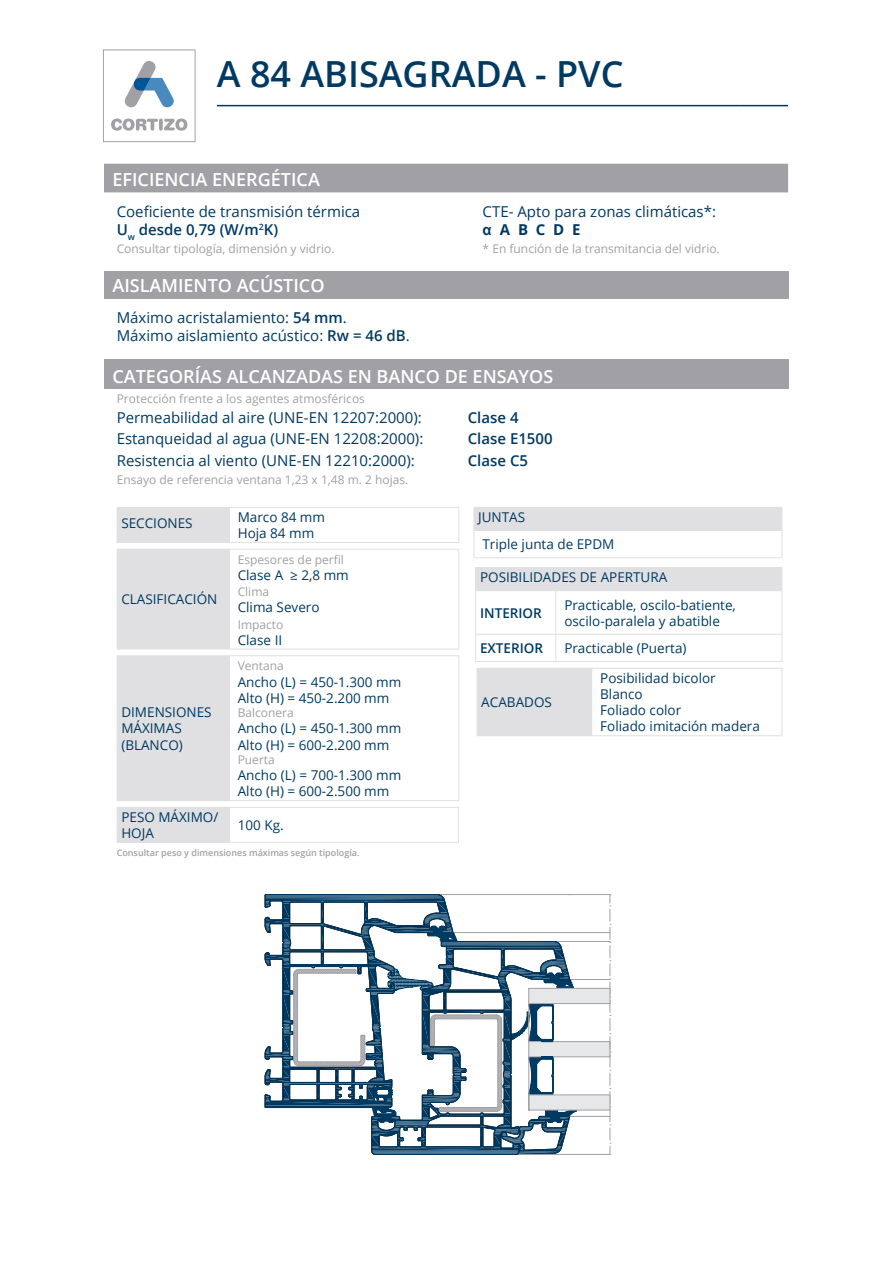
<style>
.page{position:relative;width:893px;height:1263px;background:#fff}
.page>*{position:absolute;margin:0;border:0;box-sizing:border-box;transform-origin:0 0}
.t1{font:600 36px "Open Sans";color:#003a62}
.titulos_apartdos{font:600 18px "Open Sans";color:#fff}
.Datos{font:15px "Open Sans";color:#003a62}
.Datos_bold{font:15px "Open Sans";color:#003a62}
.Datos-2{font:600 15px "Open Sans";color:#003a62}
.Datos_bold-2{font:600 15px "Open Sans";color:#003a62}
.Datos_bold-3{font:700 15px "Open Sans";color:#003a62}
.Datos-3{font:13.5px/16.2px "Open Sans";color:#003a62}
.titulos_apartdos-2{font:13.5px/16.2px "Open Sans";color:#003a62}
.Datos-4{font:600 13.5px "Open Sans";color:#003a62}
.Datos-5{font:12px "Open Sans";color:#a1a1a5}
.Datos_bold-4{font:12px "Open Sans";color:#a1a1a5}
.t2{font:600 9px "Open Sans";color:#a1a1a5}
.s1{font-family:"Arial"}
.s2{font-weight:600}
</style>
<div class="page">
<svg style="left:103px;top:49px;width:93px;height:93px"></svg>
<div style="left:104px;top:164px;width:684px;height:28px;background:#a1a1a5"></div>
<div style="left:104px;top:271px;width:684px;height:28px;background:#a1a1a5"></div>
<div style="left:104px;top:360px;width:685px;height:29px;background:#a1a1a5"></div>
<div style="left:117px;top:507px;width:112px;height:35px;background:#e0e0e2"></div>
<hr style="left:229px;top:507px;width:230px;height:1px;background:#e0e0e2">
<hr style="left:458px;top:508px;width:1px;height:34px;background:#e0e0e2">
<hr style="left:229px;top:542px;width:230px;height:1px;background:#e0e0e2">
<hr style="left:229px;top:508px;width:1px;height:34px;background:#e0e0e2">
<hr style="left:117px;top:542px;width:112px;height:1px;background:#e0e0e2">
<div style="left:117px;top:549px;width:112px;height:100px;background:#e0e0e2"></div>
<hr style="left:229px;top:549px;width:230px;height:1px;background:#e0e0e2">
<hr style="left:229px;top:549px;width:1px;height:100px;background:#e0e0e2">
<hr style="left:458px;top:549px;width:1px;height:100px;background:#e0e0e2">
<hr style="left:117px;top:649px;width:112px;height:1px;background:#e0e0e2">
<hr style="left:229px;top:649px;width:230px;height:1px;background:#e0e0e2">
<div style="left:117px;top:656px;width:112px;height:145px;background:#e0e0e2"></div>
<hr style="left:117px;top:655px;width:112px;height:1px;background:#e0e0e2">
<hr style="left:229px;top:655px;width:230px;height:1px;background:#e0e0e2">
<hr style="left:229px;top:656px;width:1px;height:144px;background:#e0e0e2">
<hr style="left:458px;top:656px;width:1px;height:144px;background:#e0e0e2">
<hr style="left:229px;top:800px;width:230px;height:1px;background:#e0e0e2">
<div style="left:117px;top:807px;width:112px;height:35px;background:#e0e0e2"></div>
<hr style="left:229px;top:807px;width:230px;height:1px;background:#e0e0e2">
<hr style="left:229px;top:808px;width:1px;height:34px;background:#e0e0e2">
<hr style="left:458px;top:808px;width:1px;height:34px;background:#e0e0e2">
<hr style="left:117px;top:842px;width:112px;height:1px;background:#e0e0e2">
<hr style="left:229px;top:842px;width:230px;height:1px;background:#e0e0e2">
<div style="left:474px;top:507px;width:308px;height:23px;background:#e0e0e2"></div>
<hr style="left:474px;top:530px;width:308px;height:1px;background:#e0e0e2">
<svg style="left:474px;top:531px;width:1px;height:26px"></svg>
<svg style="left:782px;top:508px;width:1px;height:49px"></svg>
<hr style="left:474px;top:557px;width:308px;height:1px;background:#e0e0e2">
<div style="left:476px;top:568px;width:306px;height:23px;background:#e0e0e2"></div>
<hr style="left:475px;top:567px;width:81px;height:1px;background:#e0e0e2">
<svg style="left:475px;top:568px;width:1px;height:22px"></svg>
<hr style="left:556px;top:567px;width:226px;height:1px;background:#e0e0e2">
<svg style="left:782px;top:568px;width:1px;height:22px"></svg>
<hr style="left:475px;top:590px;width:81px;height:1px;background:#e0e0e2">
<hr style="left:475px;top:591px;width:1px;height:43px;background:#e0e0e2">
<hr style="left:555px;top:591px;width:1px;height:43px;background:#e0e0e2">
<hr style="left:782px;top:591px;width:1px;height:43px;background:#e0e0e2">
<hr style="left:475px;top:634px;width:81px;height:1px;background:#e0e0e2">
<svg style="left:475px;top:635px;width:1px;height:26px"></svg>
<hr style="left:556px;top:634px;width:226px;height:1px;background:#e0e0e2">
<svg style="left:555px;top:635px;width:1px;height:26px"></svg>
<svg style="left:782px;top:635px;width:1px;height:26px"></svg>
<hr style="left:475px;top:661px;width:81px;height:1px;background:#e0e0e2">
<hr style="left:556px;top:661px;width:226px;height:1px;background:#e0e0e2">
<div style="left:477px;top:668px;width:115px;height:68px;background:#e0e0e2"></div>
<hr style="left:592px;top:668px;width:190px;height:1px;background:#e0e0e2">
<hr style="left:782px;top:669px;width:1px;height:66px;background:#e0e0e2">
<hr style="left:592px;top:735px;width:190px;height:1px;background:#e0e0e2">
<hr style="left:217px;top:105px;width:523px;height:1px;background:#003a62">
<hr style="left:740px;top:105px;width:48px;height:1px;background:#003a62">
<svg style="left:265px;top:894px;width:346px;height:261px"></svg>
<p class="t1" style="left:217px;top:50px;width:408px">A 84 ABISAGRADA - PVC</p>
<p class="titulos_apartdos" style="left:112px;top:167px;width:209px">EFICIENCIA ENERGÉTICA</p>
<p class="Datos_bold" style="left:117px;top:201px;width:245px">Coeficiente de transmisión térmica</p>
<p class="Datos_bold-2" style="left:117px;top:219px;width:163px">U<sub>w</sub> desde 0,79 (W/m<sup>2</sup>K)</p>
<p class="Datos_bold-4" style="left:117px;top:240px;width:219px">Consultar tipología, dimensión y vidrio.</p>
<p class="Datos_bold" style="left:483px;top:201px;width:235px">CTE- Apto para zonas climáticas*:</p>
<p class="Datos_bold-3" style="left:483px;top:219px;width:99px"><span class="s1">α</span> A B C D E</p>
<p class="Datos-5" style="left:483px;top:240px;width:239px">* En función de la transmitancia del vidrio.</p>
<p class="titulos_apartdos" style="left:112px;top:273px;width:214px">AISLAMIENTO ACÚSTICO</p>
<p class="Datos" style="left:117px;top:307px;width:232px">Máximo acristalamiento: <span class="s2">54 mm</span>.</p>
<p class="Datos" style="left:117px;top:325px;width:294px">Máximo aislamiento acústico: <span class="s2">Rw = 46 dB</span>.</p>
<p class="titulos_apartdos" style="left:112px;top:364px;width:442px">CATEGORÍAS ALCANZADAS EN BANCO DE ENSAYOS</p>
<p class="Datos-5" style="left:117px;top:390px;width:250px">Protección frente a los agentes atmosféricos</p>
<p class="Datos" style="left:117px;top:407px;width:307px">Permeabilidad al aire (UNE-EN 12207:2000):</p>
<p class="Datos-2" style="left:468px;top:407px;width:52px">Clase 4</p>
<p class="Datos" style="left:117px;top:429px;width:308px">Estanqueidad al agua (UNE-EN 12208:2000):</p>
<p class="Datos-2" style="left:468px;top:429px;width:86px">Clase E1500</p>
<p class="Datos" style="left:117px;top:450px;width:300px">Resistencia al viento (UNE-EN 12210:2000):</p>
<p class="Datos-2" style="left:468px;top:450px;width:62px">Clase C5</p>
<p class="Datos-5" style="left:117px;top:471px;width:293px">Ensayo de referencia ventana 1,23 x 1,48 m. 2 hojas.</p>
<p class="titulos_apartdos-2" style="left:121px;top:515px;width:73px">SECCIONES</p>
<p class="Datos-3" style="left:238px;top:509px;width:89px">Marco 84 mm</p>
<p class="Datos-3" style="left:238px;top:525px;width:78px">Hoja 84 mm</p>
<p class="Datos-3" style="left:478px;top:509px;width:49px">JUNTAS</p>
<p class="Datos-3" style="left:482px;top:536px;width:133px">Triple junta de EPDM</p>
<p class="titulos_apartdos-2" style="left:480px;top:569px;width:189px">POSIBILIDADES DE APERTURA</p>
<p class="Datos-4" style="left:480px;top:603px;width:63px">INTERIOR</p>
<p class="Datos-3" style="left:564px;top:596px;width:173px">Practicable, oscilo-batiente, oscilo-paralela y abatible</p>
<p class="Datos-4" style="left:480px;top:639px;width:65px">EXTERIOR</p>
<p class="Datos-3" style="left:564px;top:640px;width:124px">Practicable (Puerta)</p>
<p class="Datos-5" style="left:238px;top:551px;width:108px">Espesores de perfil</p>
<p class="Datos-3" style="left:238px;top:567px;width:113px">Clase A ≥ 2,8 mm</p>
<p class="Datos-5" style="left:238px;top:584px;width:33px">Clima</p>
<p class="Datos-3" style="left:238px;top:599px;width:83px">Clima Severo</p>
<p class="Datos-5" style="left:238px;top:616px;width:47px">Impacto</p>
<p class="Datos-3" style="left:238px;top:631px;width:46px">Clase II</p>
<p class="titulos_apartdos-2" style="left:121px;top:591px;width:98px">CLASIFICACIÓN</p>
<p class="titulos_apartdos-2" style="left:121px;top:704px;width:92px">DIMENSIONES<br>MÁXIMAS (BLANCO)</p>
<p class="Datos-5" style="left:238px;top:658px;width:48px">Ventana</p>
<p class="Datos-3" style="left:238px;top:673px;width:165px">Ancho (L) = 450-1.300 mm</p>
<p class="Datos-3" style="left:238px;top:689px;width:153px">Alto (H) = 450-2.200 mm</p>
<p class="Datos-5" style="left:238px;top:705px;width:58px">Balconera</p>
<p class="Datos-3" style="left:238px;top:720px;width:165px">Ancho (L) = 450-1.300 mm</p>
<p class="Datos-3" style="left:238px;top:736px;width:153px">Alto (H) = 600-2.200 mm</p>
<p class="Datos-5" style="left:238px;top:751px;width:39px">Puerta</p>
<p class="Datos-3" style="left:238px;top:767px;width:165px">Ancho (L) = 700-1.300 mm</p>
<p class="Datos-3" style="left:238px;top:783px;width:153px">Alto (H) = 600-2.500 mm</p>
<p class="titulos_apartdos-2" style="left:121px;top:809px;width:99px">PESO MÁXIMO/<br>HOJA</p>
<p class="Datos-3" style="left:238px;top:817px;width:47px">100 Kg.</p>
<p class="t2" style="left:117px;top:847px;width:244px">Consultar peso y dimensiones máximas según tipología.</p>
<p class="titulos_apartdos-2" style="left:481px;top:694px;width:72px">ACABADOS</p>
<p class="Datos-3" style="left:600px;top:669px;width:117px">Posibilidad bicolor</p>
<p class="Datos-3" style="left:600px;top:686px;width:44px">Blanco</p>
<p class="Datos-3" style="left:600px;top:702px;width:83px">Foliado color</p>
<p class="Datos-3" style="left:600px;top:718px;width:161px">Foliado imitación madera</p>
</div>
